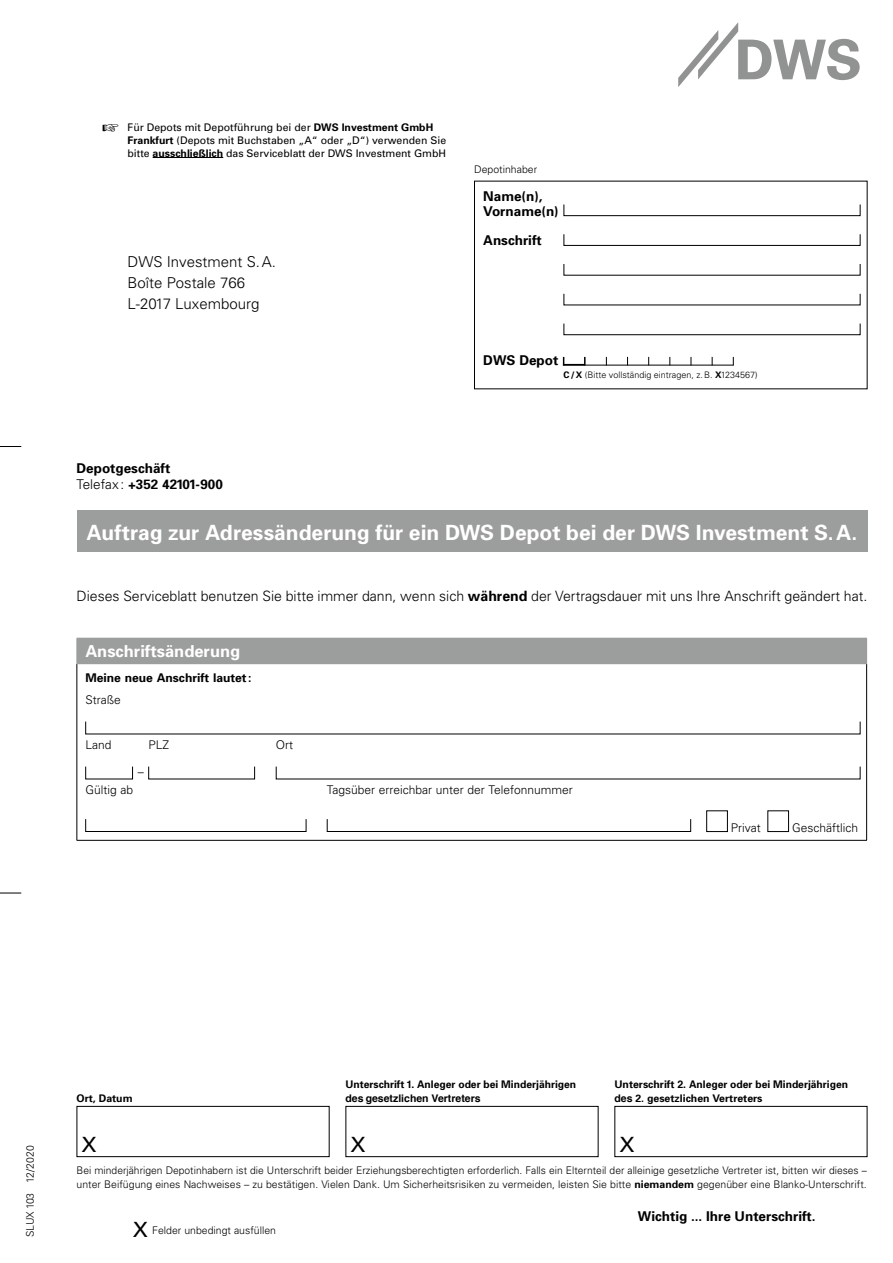
<style>
.page{position:relative;width:893px;height:1263px;background:#fff}
.page>*{position:absolute;margin:0;border:0;box-sizing:border-box;transform-origin:0 0}
.t1{font:700 21px "Univers";color:#fff}
.t2{font:21px "Univers";color:#000}
.t3{font:700 16.5px "Univers";color:#fff}
.t4{font:300 15px/21px "Univers";color:#000}
.t5{font:300 14.25px "Univers";color:#000}
.t6{font:700 13.5px/15px "Univers";color:#000}
.t7{font:300 12px "Univers";color:#000}
.t8{font:700 12px "Univers";color:#000}
.t9{font:300 10.5px/13.5px "Univers";color:#000}
.t10{font:10.5px/12.6px "Univers";color:#000}
.t11{font:700 10.5px/13.5px "Univers";color:#000}
.t12{font:700 10.5px "Helvetica";color:#000}
.t13{font:300 9px "Univers";color:#000}
.s1{font-weight:700}
.s2{font-weight:300}
.s3{font-family:"Helvetica"}
.s4{font-weight:400;font-size:21px}
</style>
<div class="page">
<div style="left:77px;top:510px;width:790px;height:41px;background:#9c9d9d"></div>
<div style="left:77px;top:638px;width:790px;height:26px;background:#9c9d9d"></div>
<hr style="left:77px;top:664px;width:1px;height:176px;background:#000">
<hr style="left:866px;top:664px;width:1px;height:176px;background:#000">
<hr style="left:77px;top:840px;width:790px;height:1px;background:#000">
<div style="left:85px;top:819px;width:221px;height:13px;border:1px solid #000"></div>
<div style="left:327px;top:819px;width:364px;height:13px;border:1px solid #000"></div>
<div style="left:706px;top:810px;width:22px;height:22px;border:1px solid #000"></div>
<div style="left:767px;top:810px;width:22px;height:22px;border:1px solid #000"></div>
<svg style="left:0;top:446px;width:21px;height:1px"></svg>
<svg style="left:0;top:893px;width:21px;height:1px"></svg>
<div style="left:564px;top:204px;width:296px;height:12px;border:1px solid #000"></div>
<div style="left:564px;top:234px;width:296px;height:12px;border:1px solid #000"></div>
<div style="left:564px;top:323px;width:296px;height:12px;border:1px solid #000"></div>
<svg style="left:563px;top:357px;width:23px;height:8px"></svg>
<hr style="left:563px;top:365px;width:171px;height:1px;background:#000">
<svg style="left:678px;top:22px;width:182px;height:65px"></svg>
<hr style="left:153px;top:157px;width:70px;height:1px;background:#000">
<div style="left:77px;top:1106px;width:253px;height:51px;border:1px solid #000"></div>
<div style="left:345px;top:1106px;width:253px;height:51px;border:1px solid #000"></div>
<div style="left:614px;top:1106px;width:253px;height:51px;border:1px solid #000"></div>
<p class="t10" style="left:128px;top:121px;width:320px">Für Depots mit Depotführung bei der <span class="s1">DWS Investment GmbH<br>Frankfurt</span> (Depots mit Buchstaben „A“ oder „D“) verwenden Sie bitte <span class="s1">ausschließlich</span> das Serviceblatt der DWS Investment GmbH</p>
<h3 class="t4" style="left:128px;top:251px;width:150px">DWS Investment S. A.<br>Boîte Postale 766<br>L-2017 Luxembourg</h3>
<p class="t9" style="left:474px;top:162px;width:65px">Depotinhaber</p>
<p class="t6" style="left:483px;top:188px;width:77px">Name(n),<br>Vorname(n)</p>
<p class="t6" style="left:483px;top:233px;width:60px">Anschrift</p>
<p class="t6" style="left:483px;top:352px;width:77px">DWS Depot</p>
<p class="t13" style="left:564px;top:369px;width:195px"><span class="s1">C / X</span> (Bitte vollständig eintragen, z. B. <span class="s1">X</span>1234567)</p>
<p class="t6" style="left:77px;top:459px;width:148px;line-height:16.5px">Depotgeschäft<br><span class="s2">Telefax :</span> +352 42101-900</p>
<h1 class="t1" style="left:87px;top:519px;width:772px">Auftrag zur Adressänderung für ein DWS Depot bei der DWS Investment S. A.</h1>
<h3 class="t5" style="left:77px;top:587px;width:792px">Dieses Serviceblatt benutzen Sie bitte immer dann, wenn sich <span class="s1">während</span> der Vertragsdauer mit uns Ihre Anschrift geändert hat.</h3>
<h2 class="t3" style="left:85px;top:640px;width:156px">Anschriftsänderung</h2>
<p class="t8" style="left:85px;top:670px;width:168px">Meine neue Anschrift lautet :</p>
<p class="t7" style="left:85px;top:693px;width:37px">Straße</p>
<p class="t7" style="left:85px;top:738px;width:28px">Land</p>
<p class="t7" style="left:148px;top:738px;width:22px">PLZ</p>
<p class="t7" style="left:276px;top:738px;width:19px">Ort</p>
<p class="t7" style="left:138px;top:765px;width:7px">–</p>
<p class="t7" style="left:85px;top:783px;width:49px">Gültig ab</p>
<p class="t7" style="left:327px;top:783px;width:247px">Tagsüber erreichbar unter der Telefonnummer</p>
<p class="t7" style="left:731px;top:820px;width:31px">Privat</p>
<p class="t7" style="left:792px;top:820px;width:67px">Geschäftlich</p>
<p class="t9" style="left:23px;top:1237px;width:94px;rotate:-90deg">SLUX 103 12/2020</p>
<p class="t11" style="left:77px;top:1091px;width:58px">Ort, Datum</p>
<h1 class="t2" style="left:82px;top:1131px;width:17px">X</h1>
<p class="t11" style="left:345px;top:1077px;width:232px">Unterschrift <span class="s3">1.</span> Anleger oder bei Minderjährigen</p>
<p class="t12" style="left:345px;top:1089px;width:137px">des gesetzlichen Vertreters</p>
<h1 class="t2" style="left:350px;top:1131px;width:17px">X</h1>
<p class="t11" style="left:614px;top:1077px;width:235px">Unterschrift <span class="s3">2.</span> Anleger oder bei Minderjährigen <span class="s3">des</span> 2. gesetzlichen Vertreters</p>
<h1 class="t2" style="left:619px;top:1131px;width:17px">X</h1>
<p class="t9" style="left:77px;top:1163px;width:792px">Bei minderjährigen Depotinhabern ist die Unterschrift beider Erziehungsberechtigten erforderlich. Falls ein Elternteil der alleinige gesetzliche Vertreter ist, bitten wir dieses – unter Beifü gung eines Nachweises – zu bestätigen. Vielen Dank. Um Sicherheitsrisiken zu vermeiden, leisten Sie bitte <span class="s1">niemandem</span> gegenüber eine Blanko-Unterschrift.</p>
<p class="t9" style="left:133px;top:1223px;width:145px"><span class="s4">X</span> Felder unbedingt ausfüllen</p>
<p class="t6" style="left:638px;top:1208px;width:179px">Wichtig ... Ihre Unterschrift.</p>
</div>
